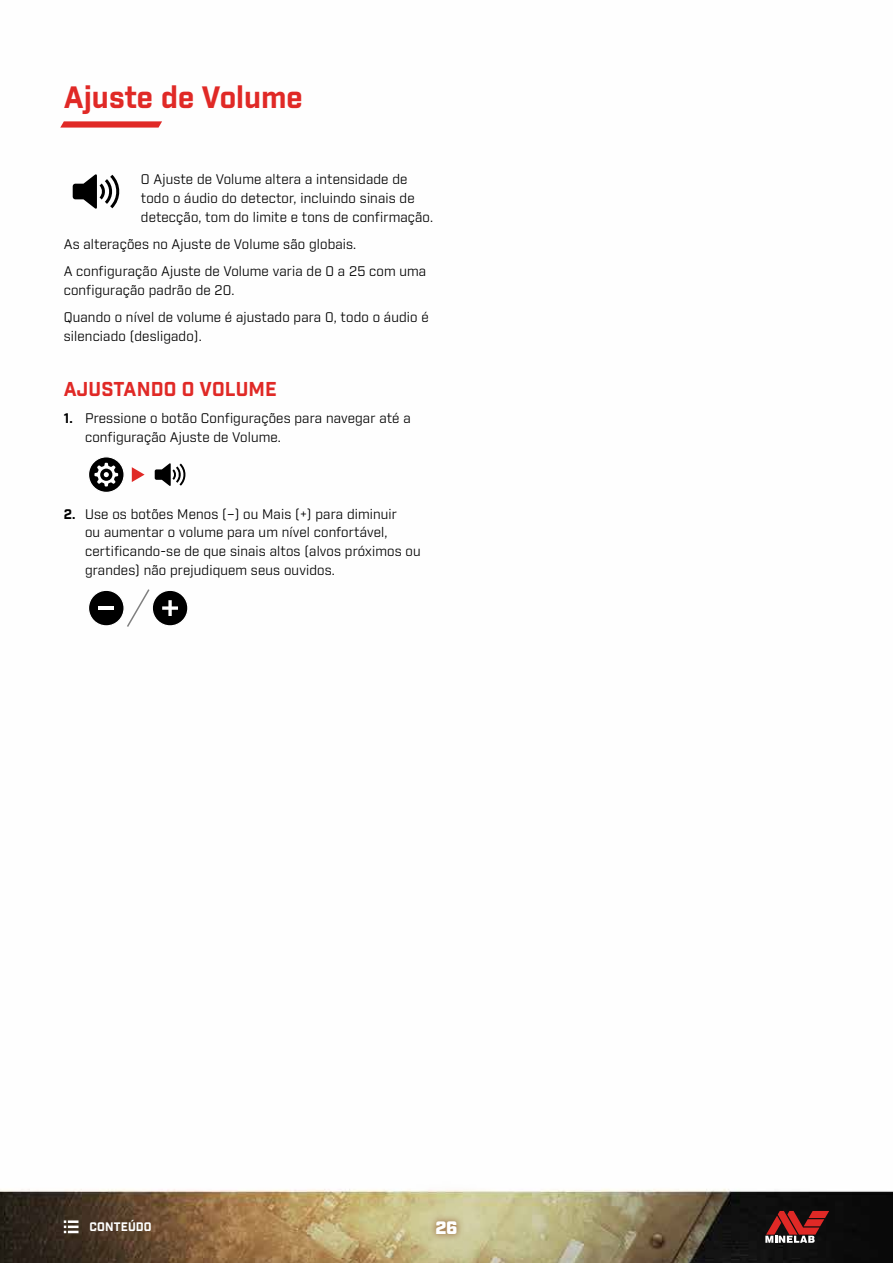
<style>
.page{position:relative;width:893px;height:1263px;background:#fff}
.page>*{position:absolute;margin:0;border:0;box-sizing:border-box;transform-origin:0 0}
.t1{font:700 30px "Industry";color:#e02926}
.t2{font:700 19.5px "Industry";letter-spacing:.01em;color:#e02926}
.t3{font:900 18px "Industry";color:#fff}
.t4{font:13.5px/18.8px "Industry";letter-spacing:.01em;color:#000}
.t5{font:700 12px "Industry";letter-spacing:.01em;color:#fff}
.s1{font-weight:700}
</style>
<div class="page">
<img style="left:0;top:185px;width:893px;height:1078px">
<svg style="left:64px;top:1220px;width:15px;height:13px"></svg>
<svg style="left:60px;top:121px;width:102px;height:7px"></svg>
<svg style="left:397px;top:1181px;width:100px;height:82px;background:#d1cca0"></svg>
<svg style="left:429px;top:1214px;width:35px;height:27px"></svg>
<svg style="left:765px;top:1211px;width:64px;height:32px;background:#7d3332"></svg>
<svg style="left:88px;top:456px;width:37px;height:37px"></svg>
<svg style="left:132px;top:467px;width:13px;height:15px"></svg>
<svg style="left:155px;top:463px;width:32px;height:23px"></svg>
<svg style="left:88px;top:588px;width:100px;height:41px"></svg>
<svg style="left:73px;top:174px;width:49px;height:35px"></svg>
<h1 class="t1" style="left:64px;top:79px;width:240px">Ajuste de Volume</h1>
<p class="t4" style="left:141px;top:171px;width:292px">O Ajuste de Volume altera a intensidade de todo o áudio do detector, incluindo sinais de detecção, tom do limite e tons de confirmação.</p>
<p class="t4" style="left:64px;top:231px;width:364px;line-height:27.3px">As alterações no Ajuste de Volume são globais.<br>A configuração Ajuste de Volume varia de 0 a 25 com uma</p>
<p class="t4" style="left:64px;top:277px;width:366px;line-height:27.3px">configuração padrão de 20.<br>Quando o nível de volume é ajustado para 0, todo o áudio é</p>
<p class="t4" style="left:64px;top:327px;width:138px">silenciado (desligado).</p>
<h2 class="t2" style="left:64px;top:377px;width:215px">AJUSTANDO O VOLUME</h2>
<p class="t4" style="left:85px;top:409px;width:327px;text-indent:-21px"><span class="s1">1.</span> Pressione o botão Configurações para navegar até a configuração Ajuste de Volume.</p>
<p class="t4" style="left:85px;top:505px;width:337px;text-indent:-21px"><span class="s1">2.</span> Use os botões Menos (–) ou Mais (+) para diminuir<br>ou aumentar o volume para um nível confortável, certificando-se de que sinais altos (alvos próximos ou grandes) não prejudiquem seus ouvidos.</p>
<p class="t5" style="left:90px;top:1220px;width:64px">CONTEÚDO</p>
<h3 class="t3" style="left:435px;top:1217px;width:24px">26</h3>
</div>
